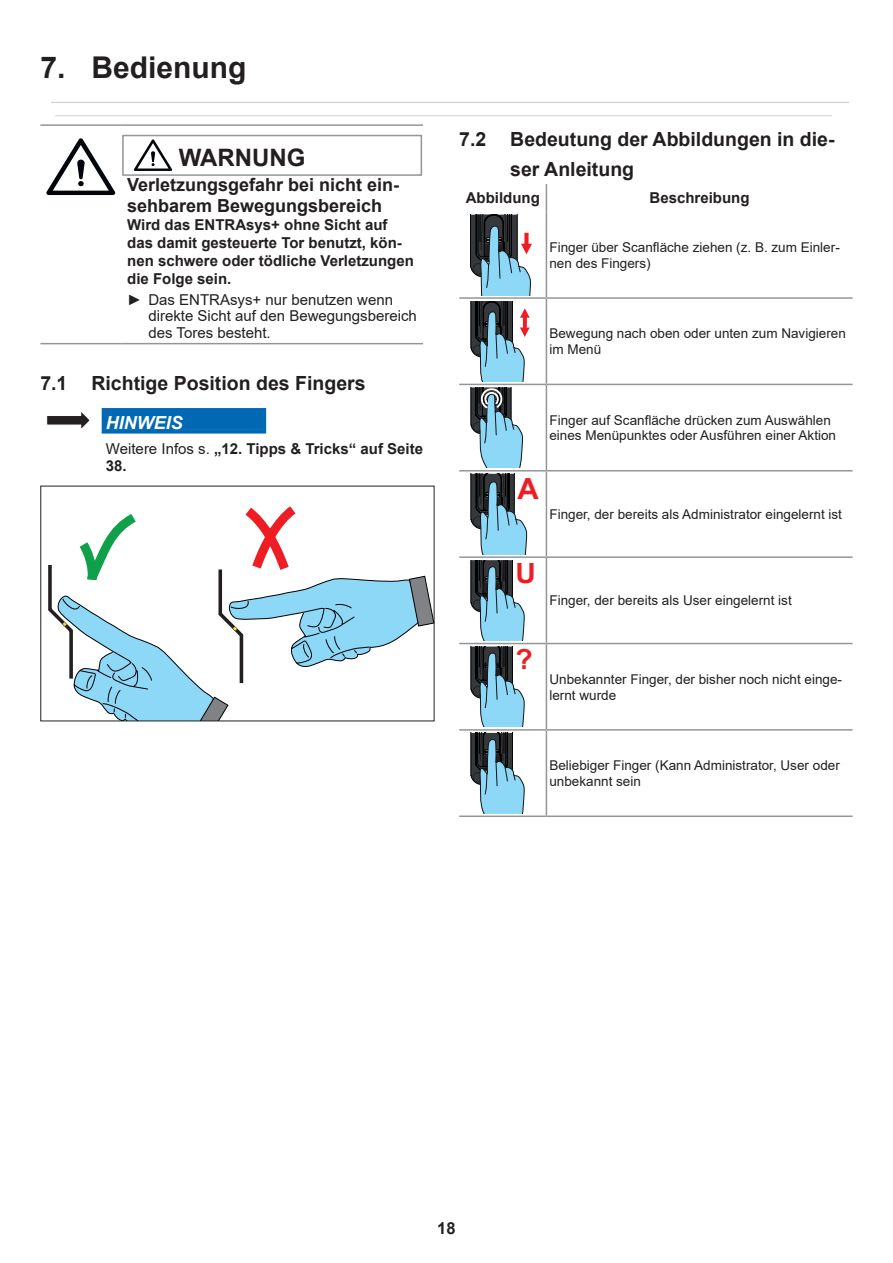
<style>
.page{position:relative;width:893px;height:1263px;background:#fff}
.page>*{position:absolute;margin:0;border:0;box-sizing:border-box;transform-origin:0 0}
.t1{font:700 30px "Arial";color:#231f20}
.t2{font:700 29.25px "Arial";color:#ee1d23}
.t3{font:700 28.05px "Arial";color:#ee1d23}
.t4{font:700 24px "Arial";color:#231f20}
.t5{font:700 19.5px/29.2px "Arial";color:#231f20}
.t6{font:700 18px/21px "Arial";color:#231f20}
.t7{font:italic 700 18px "Arial";color:#fff}
.t8{font:700 16.5px "Arial";color:#231f20}
.t9{font:700 15px/18px "Arial";color:#231f20}
.t10{font:15px/16.5px "Arial";color:#231f20}
.t11{font:13.5px/15.8px "Arial";color:#231f20}
.s1{font-weight:400}
</style>
<div class="page">
<svg style="left:459px;top:184px;width:394px;height:631px"></svg>
<svg style="left:546px;top:184px;width:1px;height:28px"></svg>
<hr style="left:546px;top:212px;width:1px;height:85px;background:#939598">
<hr style="left:459px;top:297px;width:87px;height:2px;background:#939598">
<hr style="left:546px;top:297px;width:307px;height:2px;background:#939598">
<hr style="left:546px;top:299px;width:1px;height:85px;background:#939598">
<hr style="left:459px;top:384px;width:87px;height:1px;background:#939598">
<hr style="left:546px;top:384px;width:307px;height:1px;background:#939598">
<hr style="left:546px;top:385px;width:1px;height:85px;background:#939598">
<hr style="left:459px;top:470px;width:87px;height:1px;background:#939598">
<hr style="left:546px;top:470px;width:307px;height:1px;background:#939598">
<hr style="left:546px;top:471px;width:1px;height:85px;background:#939598">
<hr style="left:459px;top:556px;width:87px;height:2px;background:#939598">
<hr style="left:546px;top:556px;width:307px;height:2px;background:#939598">
<hr style="left:546px;top:558px;width:1px;height:85px;background:#939598">
<hr style="left:459px;top:643px;width:87px;height:1px;background:#939598">
<hr style="left:546px;top:643px;width:307px;height:1px;background:#939598">
<hr style="left:546px;top:644px;width:1px;height:85px;background:#939598">
<hr style="left:459px;top:729px;width:87px;height:2px;background:#939598">
<hr style="left:546px;top:729px;width:307px;height:2px;background:#939598">
<hr style="left:546px;top:731px;width:1px;height:84px;background:#939598">
<hr style="left:459px;top:815px;width:87px;height:2px;background:#939598">
<hr style="left:546px;top:815px;width:307px;height:2px;background:#939598">
<svg style="left:470px;top:215px;width:62px;height:80px"></svg>
<svg style="left:471px;top:301px;width:59px;height:80px"></svg>
<svg style="left:471px;top:387px;width:52px;height:81px"></svg>
<svg style="left:471px;top:474px;width:56px;height:80px"></svg>
<svg style="left:471px;top:560px;width:54px;height:80px"></svg>
<svg style="left:471px;top:646px;width:54px;height:81px"></svg>
<svg style="left:471px;top:733px;width:54px;height:80px"></svg>
<hr style="left:121px;top:124px;width:302px;height:2px;background:#939598">
<hr style="left:40px;top:124px;width:81px;height:2px;background:#939598">
<hr style="left:40px;top:343px;width:81px;height:1px;background:#939598">
<hr style="left:121px;top:343px;width:302px;height:1px;background:#939598">
<svg style="left:46px;top:138px;width:69px;height:57px"></svg>
<div style="left:122px;top:135px;width:300px;height:41px;border:2px solid #939598"></div>
<svg style="left:134px;top:139px;width:38px;height:32px"></svg>
<svg style="left:46px;top:412px;width:44px;height:17px"></svg>
<div style="left:102px;top:408px;width:164px;height:21px;background:#0168b3"></div>
<hr style="left:102px;top:429px;width:164px;height:4px;background:#0168b3">
<svg style="left:48px;top:506px;width:384px;height:213px"></svg>
<hr style="left:51px;top:102px;width:798px;height:1px;background:#d1d2d4">
<hr style="left:55px;top:115px;width:777px;height:1px;background:#d1d2d4">
<h1 class="t1" style="left:40px;top:46px;width:208px">7. Bedienung</h1>
<h3 class="t4" style="left:179px;top:140px;width:128px">WARNUNG</h3>
<h3 class="t6" style="left:127px;top:174px;width:274px">Verletzungsgefahr bei nicht ein&shy;sehbarem Bewegungsbereich</h3>
<p class="t9" style="left:127px;top:216px;width:288px">Wird das ENTRAsys+ ohne Sicht auf das damit gesteuerte Tor benutzt, kön&shy;nen schwere oder tödliche Verletzungen die Folge sein.</p>
<p class="t10" style="left:148px;top:291px;width:270px;text-indent:-21px">► Das ENTRAsys+ nur benutzen wenn direkte Sicht auf den Bewegungsbereich des Tores besteht.</p>
<h3 class="t5" style="left:40px;top:369px;width:327px">7.1 Richtige Position des Fingers</h3>
<h3 class="t7" style="left:106px;top:411px;width:79px">HINWEIS</h3>
<p class="t9" style="left:106px;top:441px;width:319px;line-height:16.5px"><span class="s1">Weitere Infos s.</span> „12. Tipps &amp; Tricks“ auf Seite<br>38.</p>
<h3 class="t5" style="left:510px;top:125px;width:326px;text-indent:-51px">7.2 Bedeutung der Abbildungen in die&shy;ser Anleitung</h3>
<p class="t9" style="left:466px;top:189px;width:76px">Abbildung</p>
<p class="t9" style="left:649px;top:189px;width:102px">Beschreibung</p>
<p class="t11" style="left:549px;top:239px;width:292px">Finger über Scanfläche ziehen (z. B. zum Einler&shy;nen des Fingers)</p>
<p class="t11" style="left:549px;top:326px;width:298px">Bewegung nach oben oder unten zum Navigieren im Menü</p>
<p class="t11" style="left:549px;top:412px;width:288px">Finger auf Scanfläche drücken zum Auswählen eines Menüpunktes oder Ausführen einer Aktion</p>
<h2 class="t2" style="left:518px;top:468px;width:23px">A</h2>
<p class="t11" style="left:549px;top:506px;width:294px">Finger, der bereits als Administrator eingelernt ist</p>
<h3 class="t3" style="left:516px;top:553px;width:22px">U</h3>
<h3 class="t3" style="left:516px;top:640px;width:19px">?</h3>
<p class="t11" style="left:549px;top:592px;width:244px">Finger, der bereits als User eingelernt ist</p>
<p class="t11" style="left:549px;top:671px;width:294px">Unbekannter Finger, der bisher noch nicht einge&shy;lernt wurde</p>
<p class="t11" style="left:549px;top:757px;width:292px">Beliebiger Finger (Kann Administrator, User oder unbekannt sein</p>
<p class="t8" style="left:437px;top:1216px;width:20px">18</p>
</div>
